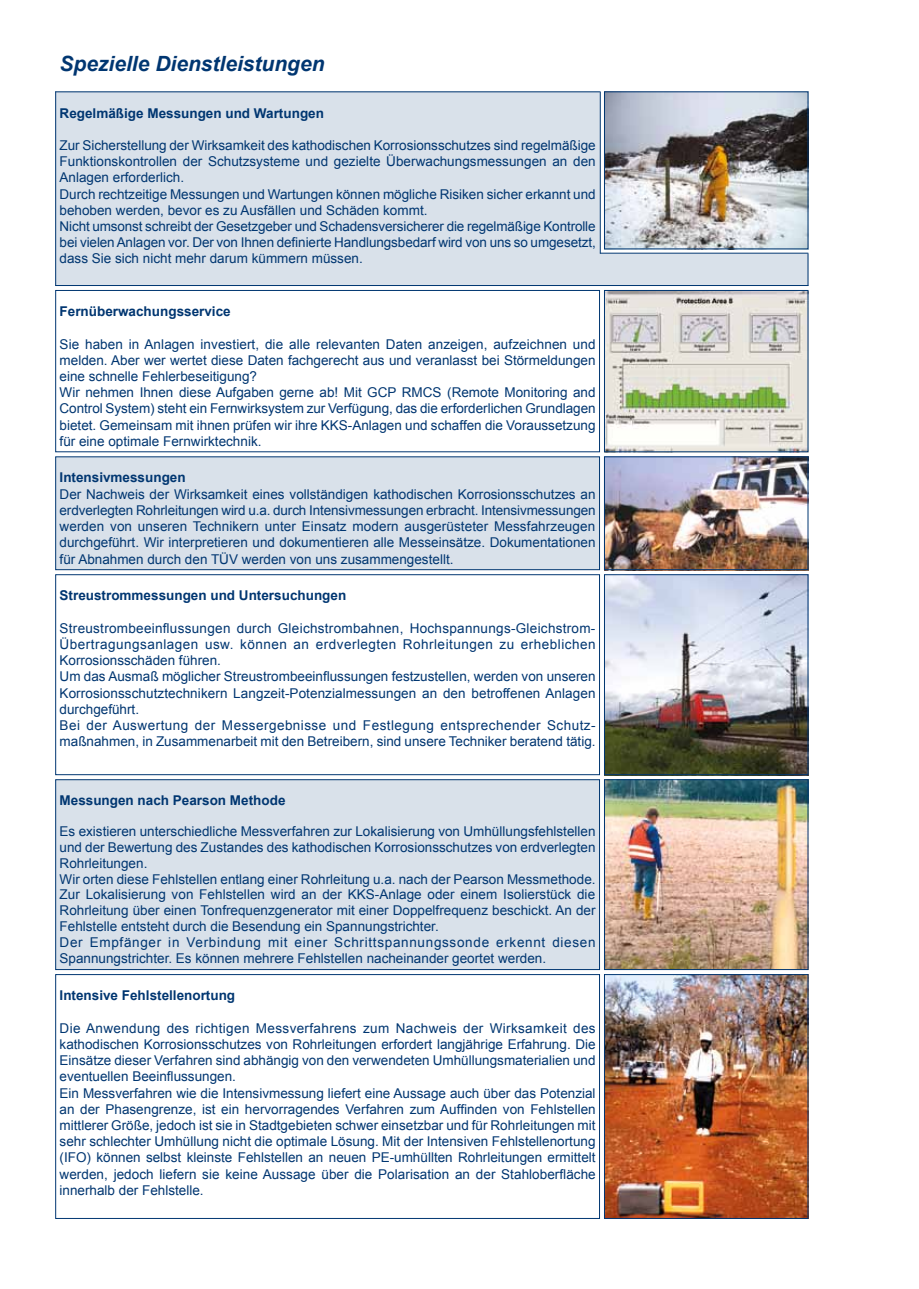
<style>
.page{position:relative;width:919px;height:1289px;background:#fff}
.page>*{position:absolute;margin:0;border:0;box-sizing:border-box;transform-origin:0 0}
.t1{font:italic 700 21px "Arial";color:#003671}
.t2{font:13.5px/16.2px "Arial";color:#003671}
.t3{font:700 13.5px "Arial";color:#003671}
</style>
<div class="page">
<img style="left:606px;top:458px;width:200px;height:110px">
<div style="left:55px;top:779px;width:545px;height:190px;background:#d9e1ea;border:1px solid #003671"></div>
<div style="left:55px;top:456px;width:545px;height:114px;background:#d9e1ea;border:1px solid #003671"></div>
<img style="left:606px;top:292px;width:200px;height:158px">
<div style="left:55px;top:253px;width:753px;height:33px;background:#d9e1ea"></div>
<div style="left:55px;top:91px;width:545px;height:164px;background:#d9e1ea;border:1px solid #d9e1ea"></div>
<img style="left:606px;top:93px;width:200px;height:154px">
<div style="left:604px;top:91px;width:204px;height:158px;border:1px solid #003671"></div>
<div style="left:604px;top:290px;width:204px;height:162px;border:1px solid #003671"></div>
<div style="left:55px;top:290px;width:545px;height:162px;border:1px solid #003671"></div>
<hr style="left:55px;top:91px;width:545px;height:1px;background:#003671">
<hr style="left:600px;top:91px;width:1px;height:162px;background:#003671">
<hr style="left:55px;top:91px;width:1px;height:195px;background:#003671">
<hr style="left:600px;top:253px;width:208px;height:1px;background:#003671">
<hr style="left:807px;top:253px;width:1px;height:33px;background:#003671">
<hr style="left:55px;top:285px;width:753px;height:1px;background:#003671">
<div style="left:604px;top:456px;width:204px;height:114px;border:1px solid #003671"></div>
<img style="left:606px;top:576px;width:200px;height:197px">
<div style="left:604px;top:574px;width:204px;height:201px;border:1px solid #003671"></div>
<div style="left:55px;top:574px;width:545px;height:201px;border:1px solid #003671"></div>
<img style="left:606px;top:781px;width:200px;height:186px">
<div style="left:604px;top:779px;width:204px;height:190px;border:1px solid #003671"></div>
<img style="left:606px;top:976px;width:200px;height:240px">
<div style="left:55px;top:974px;width:545px;height:244px;border:1px solid #003671"></div>
<div style="left:604px;top:974px;width:204px;height:244px;border:1px solid #003671"></div>
<h1 class="t1" style="left:60px;top:49px;width:266px">Spezielle Dienstleistungen</h1>
<p class="t3" style="left:60px;top:104px;width:266px">Regelmäßige Messungen und Wartungen</p>
<p class="t2" style="left:60px;top:137px;width:537px">Zur Sicherstellung der Wirksamkeit des kathodischen Korrosionsschutzes sind regelmäßige Funktionskontrollen der Schutzsysteme und gezielte Überwachungsmessungen an den Anlagen erforderlich.<br>Durch rechtzeitige Messungen und Wartungen können mögliche Risiken sicher erkannt und behoben werden, bevor es zu Ausfällen und Schäden kommt.<br>Nicht umsonst schreibt der Gesetzgeber und Schadensversicherer die regelmäßige Kontrolle bei vielen Anlagen vor. Der von Ihnen definierte Handlungsbedarf wird von uns so umgesetzt, dass Sie sich nicht mehr darum kümmern müssen.</p>
<p class="t3" style="left:60px;top:302px;width:173px">Fernüberwachungsservice</p>
<p class="t2" style="left:60px;top:336px;width:537px">Sie haben in Anlagen investiert, die alle relevanten Daten anzeigen, aufzeichnen und melden. Aber wer wertet diese Daten fachgerecht aus und veranlasst bei Störmeldungen eine schnelle Fehlerbeseitigung?<br>Wir nehmen Ihnen diese Aufgaben gerne ab! Mit GCP RMCS (Remote Monitoring and Control System) steht ein Fernwirksystem zur Verfügung, das die erforderlichen Grundlagen bietet. Gemeinsam mit ihnen prüfen wir ihre KKS-Anlagen und schaffen die Voraussetzung für eine optimale Fernwirktechnik.</p>
<p class="t3" style="left:60px;top:469px;width:128px">Intensivmessungen</p>
<p class="t2" style="left:60px;top:486px;width:537px;text-align:justify">Der Nachweis der Wirksamkeit eines vollständigen kathodischen Korrosionsschutzes an erdverlegten Rohrleitungen wird u.a. durch Intensivmessungen erbracht. Intensivmessungen werden von unseren Technikern unter Einsatz modern ausgerüsteter Messfahrzeugen durchgeführt. Wir interpretieren und dokumentieren alle Messeinsätze. Dokumentationen für Abnahmen durch den TÜV werden von uns zusammengestellt.</p>
<p class="t3" style="left:60px;top:586px;width:288px">Streustrommessungen und Untersuchungen</p>
<p class="t2" style="left:60px;top:620px;width:537px">Streustrombeeinflussungen durch Gleichstrombahnen, Hochspannungs-Gleichstrom-Übertragungsanlagen usw. können an erdverlegten Rohrleitungen zu erheblichen Korrosionsschäden führen.<br>Um das Ausmaß möglicher Streustrombeeinflussungen festzustellen, werden von unseren Korrosionsschutztechnikern Langzeit-Potenzialmessungen an den betroffenen Anlagen durchgeführt.<br>Bei der Auswertung der Messergebnisse und Festlegung entsprechender Schutz&shy;maßnahmen, in Zusammenarbeit mit den Betreibern, sind unsere Techniker beratend tätig.</p>
<p class="t3" style="left:60px;top:791px;width:227px">Messungen nach Pearson Methode</p>
<p class="t2" style="left:60px;top:824px;width:537px;line-height:15.8px">Es existieren unterschiedliche Messverfahren zur Lokalisierung von Umhüllungsfehlstellen und der Bewertung des Zustandes des kathodischen Korrosionsschutzes von erdverlegten Rohrleitungen.<br>Wir orten diese Fehlstellen entlang einer Rohrleitung u.a. nach der Pearson Messmethode.<br>Zur Lokalisierung von Fehlstellen wird an der KKS-Anlage oder einem Isolierstück die Rohrleitung über einen Tonfrequenzgenerator mit einer Doppelfrequenz beschickt. An der Fehlstelle entsteht durch die Besendung ein Spannungstrichter.<br>Der Empfänger in Verbindung mit einer Schrittspannungssonde erkennt diesen Spannungstrichter. Es können mehrere Fehlstellen nacheinander geortet werden.</p>
<p class="t3" style="left:60px;top:986px;width:177px">Intensive Fehlstellenortung</p>
<p class="t2" style="left:60px;top:1019px;width:537px">Die Anwendung des richtigen Messverfahrens zum Nachweis der Wirksamkeit des kathodischen Korrosionsschutzes von Rohrleitungen erfordert langjährige Erfahrung. Die Einsätze dieser Verfahren sind abhängig von den verwendeten Umhüllungsmaterialien und eventuellen Beeinflussungen.<br>Ein Messverfahren wie die Intensivmessung liefert eine Aussage auch über das Potenzial an der Phasengrenze, ist ein hervorragendes Verfahren zum Auffinden von Fehlstellen mittlerer Größe, jedoch ist sie in Stadtgebieten schwer einsetzbar und für Rohrleitungen mit sehr schlechter Umhüllung nicht die optimale Lösung. Mit der Intensiven Fehlstellenortung (IFO) können selbst kleinste Fehlstellen an neuen PE-umhüllten Rohrleitungen ermittelt werden, jedoch liefern sie keine Aussage über die Polarisation an der Stahloberfläche innerhalb der Fehlstelle.</p>
</div>
